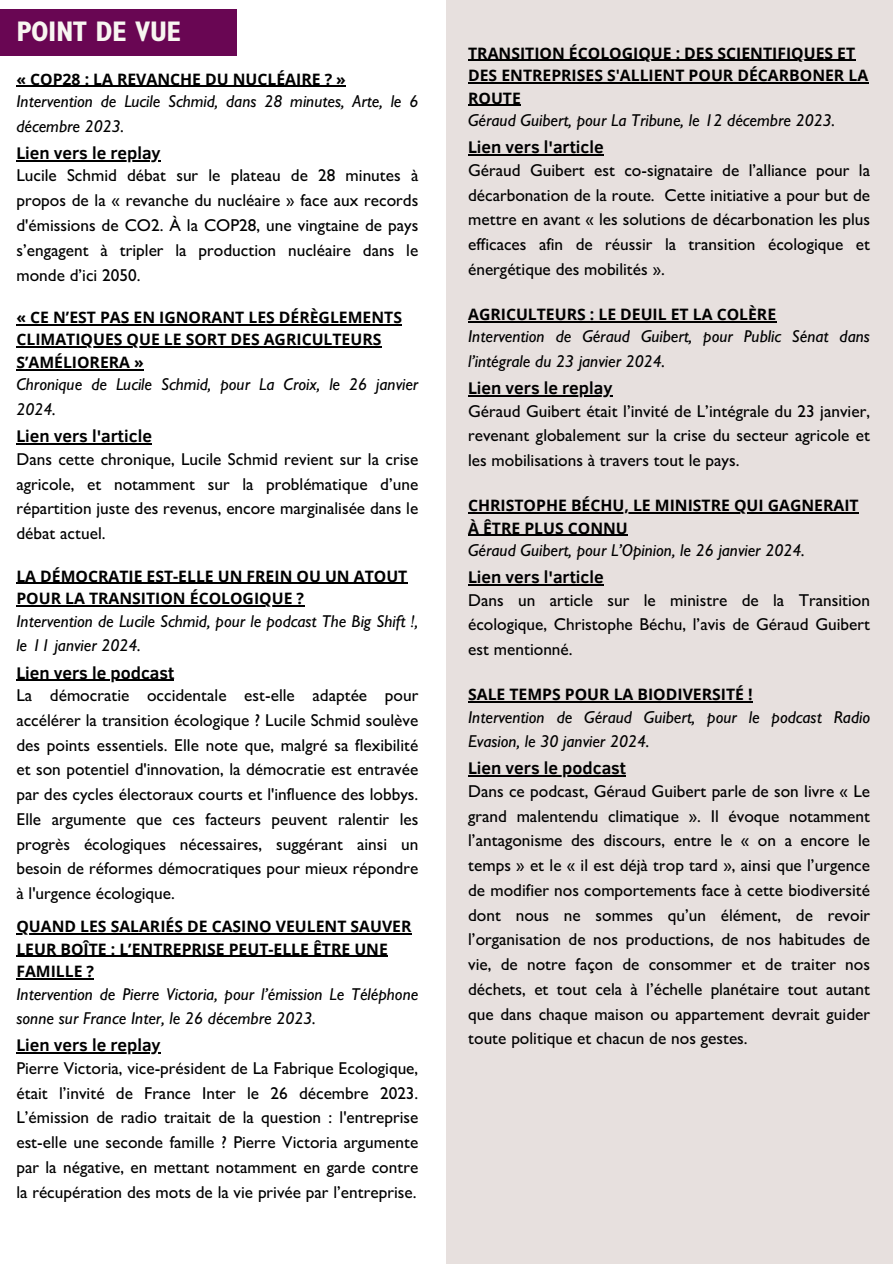
<style>
.page{position:relative;width:893px;height:1264px;background:#fff}
.page>*{position:absolute;margin:0;border:0;box-sizing:border-box;transform-origin:0 0}
.t1{font:700 condensed 28.5px "Gill Sans";letter-spacing:-.02em;color:#f8f6f1}
.t2{font:500 17.25px/24.8px "Gill Sans";color:#000;text-align:justify}
.t3{font:italic 500 17.25px/24.8px "Gill Sans";color:#000}
.t4{font:700 17.25px "Clear Sans";color:#000}
.t5{font:700 15.75px/22.5px "Open Sans";color:#000}
</style>
<div class="page">
<div style="left:446px;top:0;width:446px;height:1263px;background:#e7e0de"></div>
<div style="left:0;top:10px;width:237px;height:46px;background:#690653"></div>
<hr style="left:16px;top:324px;width:386px;height:1px;background:#000">
<hr style="left:16px;top:346px;width:366px;height:2px;background:#000">
<hr style="left:16px;top:369px;width:128px;height:1px;background:#000">
<hr style="left:16px;top:443px;width:136px;height:1px;background:#000">
<hr style="left:468px;top:60px;width:387px;height:1px;background:#000">
<hr style="left:468px;top:82px;width:400px;height:2px;background:#000">
<hr style="left:468px;top:105px;width:53px;height:1px;background:#000">
<hr style="left:468px;top:154px;width:135px;height:2px;background:#000">
<hr style="left:16px;top:583px;width:392px;height:1px;background:#000">
<hr style="left:16px;top:605px;width:288px;height:1px;background:#000">
<hr style="left:16px;top:679px;width:158px;height:1px;background:#000">
<hr style="left:468px;top:321px;width:308px;height:1px;background:#000">
<hr style="left:468px;top:395px;width:144px;height:1px;background:#000">
<hr style="left:468px;top:512px;width:390px;height:1px;background:#000">
<hr style="left:468px;top:534px;width:160px;height:2px;background:#000">
<hr style="left:468px;top:584px;width:135px;height:1px;background:#000">
<hr style="left:468px;top:701px;width:284px;height:1px;background:#000">
<hr style="left:468px;top:775px;width:158px;height:1px;background:#000">
<hr style="left:16px;top:86px;width:330px;height:1px;background:#000">
<hr style="left:16px;top:160px;width:145px;height:1px;background:#000">
<hr style="left:16px;top:933px;width:396px;height:1px;background:#000">
<hr style="left:16px;top:955px;width:372px;height:1px;background:#000">
<hr style="left:16px;top:978px;width:78px;height:1px;background:#000">
<hr style="left:16px;top:1052px;width:145px;height:1px;background:#000">
<h1 class="t1" style="left:16px;top:18px;width:166px">POINT DE VUE</h1>
<p class="t5" style="left:16px;top:67px;width:331px">« COP28 : LA REVANCHE DU NUCLÉAIRE ? »</p>
<p class="t3" style="left:16px;top:90px;width:403px">Intervention de Lucile Schmid, dans 28 minutes, Arte, le 6 décembre 2023.</p>
<p class="t4" style="left:16px;top:140px;width:146px">Lien vers le replay</p>
<p class="t2" style="left:16px;top:164px;width:403px">Lucile Schmid débat sur le plateau de 28 minutes à propos de la « revanche du nucléaire » face aux records d'émissions de CO2. À la COP28, une vingtaine de pays s’engagent à tripler la production nucléaire dans le monde d’ici 2050.</p>
<p class="t5" style="left:16px;top:305px;width:387px">« CE N’EST PAS EN IGNORANT LES DÉRÈGLEMENTS<br>CLIMATIQUES QUE LE SORT DES AGRICULTEURS<br>S’AMÉLIORERA »</p>
<p class="t3" style="left:16px;top:373px;width:403px">Chronique de Lucile Schmid, pour La Croix, le 26 janvier<br>2024.</p>
<p class="t4" style="left:16px;top:423px;width:137px">Lien vers l'article</p>
<p class="t2" style="left:16px;top:447px;width:403px">Dans cette chronique, Lucile Schmid revient sur la crise agricole, et notamment sur la problématique d’une répartition juste des revenus, encore marginalisée dans le débat actuel.</p>
<p class="t5" style="left:16px;top:564px;width:392px">LA DÉMOCRATIE EST-ELLE UN FREIN OU UN ATOUT<br>POUR LA TRANSITION ÉCOLOGIQUE ?</p>
<p class="t3" style="left:16px;top:609px;width:403px">Intervention de Lucile Schmid, pour le podcast The Big Shift !, le 11 janvier 2024.</p>
<p class="t4" style="left:16px;top:660px;width:159px">Lien vers le podcast</p>
<p class="t2" style="left:16px;top:683px;width:403px">La démocratie occidentale est-elle adaptée pour accélérer la transition écologique ? Lucile Schmid soulève des points essentiels. Elle note que, malgré sa flexibilité et son potentiel d'innovation, la démocratie est entravée par des cycles électoraux courts et l'influence des lobbys.<br>Elle argumente que ces facteurs peuvent ralentir les progrès écologiques nécessaires, suggérant ainsi un besoin de réformes démocratiques pour mieux répondre à l'urgence écologique.</p>
<p class="t5" style="left:16px;top:914px;width:396px">QUAND LES SALARIÉS DE CASINO VEULENT SAUVER<br>LEUR BOÎTE : L’ENTREPRISE PEUT-ELLE ÊTRE UNE<br>FAMILLE ?</p>
<p class="t3" style="left:16px;top:982px;width:403px">Intervention de Pierre Victoria, pour l’émission Le Téléphone sonne sur France Inter, le 26 décembre 2023.</p>
<p class="t4" style="left:16px;top:1032px;width:146px">Lien vers le replay</p>
<p class="t2" style="left:16px;top:1056px;width:403px">Pierre Victoria, vice-président de La Fabrique Ecologique, était l’invité de France Inter le 26 décembre 2023.<br>L’émission de radio traitait de la question : l'entreprise est-elle une seconde famille ? Pierre Victoria argumente par la négative, en mettant notamment en garde contre la récupération des mots de la vie privée par l’entreprise.</p>
<p class="t5" style="left:468px;top:41px;width:401px">TRANSITION ÉCOLOGIQUE : DES SCIENTIFIQUES ET<br>DES ENTREPRISES S'ALLIENT POUR DÉCARBONER LA<br>ROUTE</p>
<p class="t3" style="left:468px;top:109px;width:368px">Géraud Guibert, pour La Tribune, le 12 décembre 2023.</p>
<p class="t4" style="left:468px;top:135px;width:137px">Lien vers l'article</p>
<p class="t2" style="left:468px;top:158px;width:403px">Géraud Guibert est co-signataire de l’alliance pour la décarbonation de la route. Cette initiative a pour but de mettre en avant « les solutions de décarbonation les plus efficaces afin de réussir la transition écologique et énergétique des mobilités ».</p>
<p class="t5" style="left:468px;top:302px;width:309px">AGRICULTEURS : LE DEUIL ET LA COLÈRE</p>
<p class="t3" style="left:468px;top:325px;width:403px">Intervention de Géraud Guibert, pour Public Sénat dans l’intégrale du 23 janvier 2024.</p>
<p class="t4" style="left:468px;top:375px;width:146px">Lien vers le replay</p>
<p class="t2" style="left:468px;top:399px;width:403px">Géraud Guibert était l’invité de L’intégrale du 23 janvier, revenant globalement sur la crise du secteur agricole et les mobilisations à travers tout le pays.</p>
<p class="t5" style="left:468px;top:493px;width:392px">CHRISTOPHE BÉCHU, LE MINISTRE QUI GAGNERAIT<br>À ÊTRE PLUS CONNU</p>
<p class="t3" style="left:468px;top:538px;width:338px">Géraud Guibert, pour L’Opinion, le 26 janvier 2024.</p>
<p class="t4" style="left:468px;top:564px;width:137px">Lien vers l'article</p>
<p class="t2" style="left:468px;top:588px;width:403px">Dans un article sur le ministre de la Transition écologique, Christophe Béchu, l’avis de Géraud Guibert est mentionné.</p>
<p class="t5" style="left:468px;top:682px;width:286px">SALE TEMPS POUR LA BIODIVERSITÉ !</p>
<p class="t3" style="left:468px;top:705px;width:403px">Intervention de Géraud Guibert, pour le podcast Radio<br>Evasion, le 30 janvier 2024.</p>
<p class="t4" style="left:468px;top:755px;width:159px">Lien vers le podcast</p>
<p class="t2" style="left:468px;top:779px;width:403px">Dans ce podcast, Géraud Guibert parle de son livre « Le grand malentendu climatique ». Il évoque notamment l’antagonisme des discours, entre le « on a encore le temps » et le « il est déjà trop tard », ainsi que l’urgence de modifier nos comportements face à cette biodiversité dont nous ne sommes qu’un élément, de revoir l’organisation de nos productions, de nos habitudes de vie, de notre façon de consommer et de traiter nos déchets, et tout cela à l’échelle planétaire tout autant que dans chaque maison ou appartement devrait guider toute politique et chacun de nos gestes.</p>
</div>
